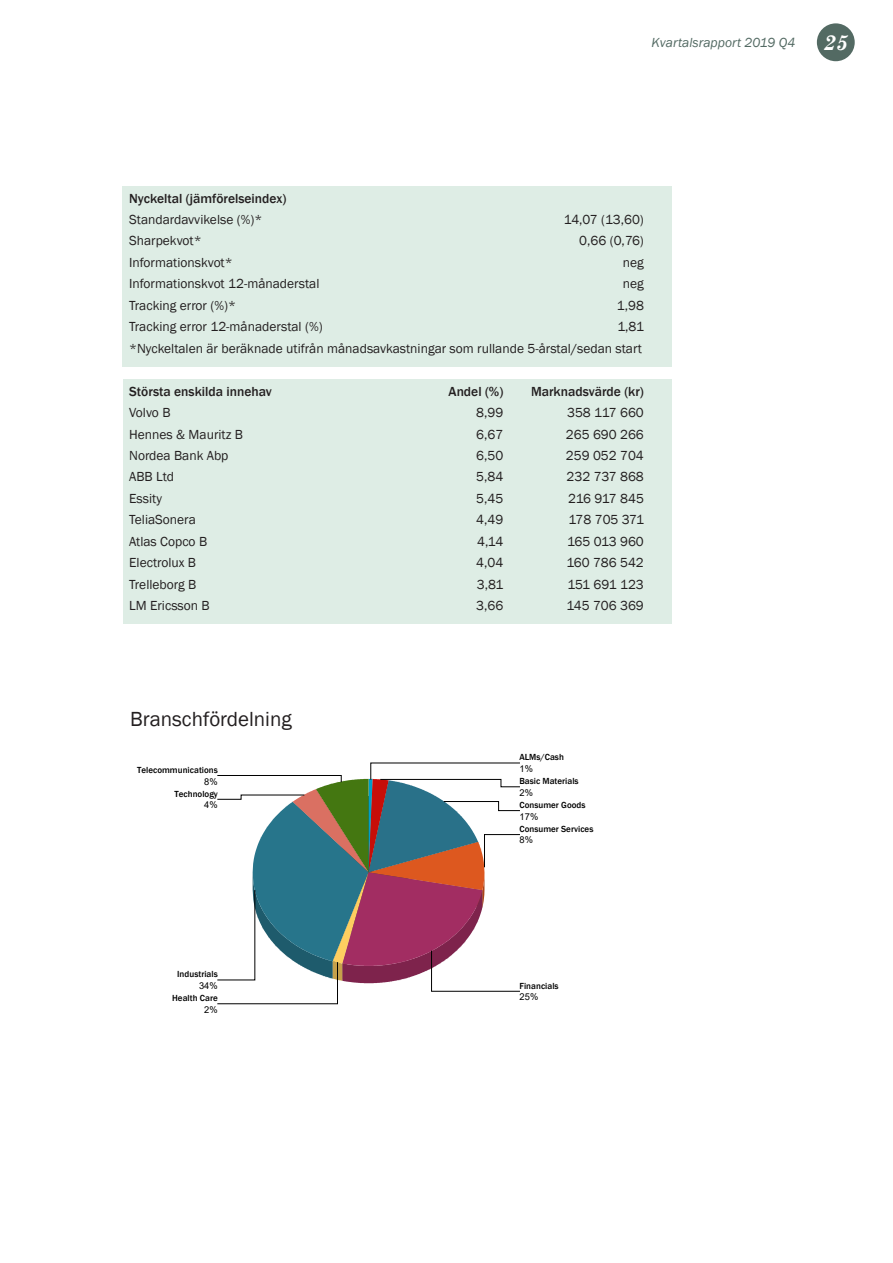
<style>
.page{position:relative;width:893px;height:1263px;background:#fff}
.page>*{position:absolute;margin:0;border:0;box-sizing:border-box;transform-origin:0 0}
.Rubrik_2_-_konsortie{font:21px "Franklin Gothic";color:#231f20}
.t1{font:italic 700 21px "Century Schoolbook";color:#fff}
.Tabell_brödtext_väns{font:13.5px "Franklin Gothic";color:#231f20}
.Tabell_brödtext_höge{font:13.5px "Franklin Gothic";color:#231f20}
.Tabellrubrik_vänster{font:500 13.5px "Franklin Gothic";color:#231f20}
.Tabellrubrik_höger{font:500 13.5px "Franklin Gothic";color:#231f20}
.t2{font:italic 13.5px "Franklin Gothic";color:#536a63}
.Tabell_brödtext_höge-2{font:13.5px "Franklin Gothic";letter-spacing:-.035em;color:#231f20}
.Tabell_brödtext_höge-3{font:13.5px "Franklin Gothic";letter-spacing:-.025em;color:#231f20}
.t3{font:9.45px "Arial";color:#000}
.t4{font:500 9.15px "Franklin Gothic";letter-spacing:.005em;color:#000}
</style>
<div class="page">
<div style="left:817px;top:23px;width:38px;height:38px;background:#536a63;border-radius:50%"></div>
<div style="left:123px;top:186px;width:549px;height:181px;background:#deede5"></div>
<div style="left:123px;top:379px;width:549px;height:245px;background:#deede5"></div>
<svg style="left:217px;top:762px;width:303px;height:242px"></svg>
<p class="t2" style="left:652px;top:34px;width:145px">Kvartalsrapport 2019 Q4</p>
<h1 class="t1" style="left:824px;top:26px;width:26px">25</h1>
<p class="Tabellrubrik_vänster" style="left:129px;top:190px;width:159px">Nyckeltal (jämförelseindex)</p>
<p class="Tabell_brödtext_väns" style="left:129px;top:211px;width:135px">Standardavvikelse (%)*</p>
<p class="Tabell_brödtext_höge" style="left:564px;top:211px;width:82px">14,07 (13,60)</p>
<p class="Tabell_brödtext_väns" style="left:129px;top:233px;width:74px">Sharpekvot*</p>
<p class="Tabell_brödtext_höge" style="left:579px;top:233px;width:66px">0,66 (0,76)</p>
<p class="Tabell_brödtext_väns" style="left:129px;top:254px;width:105px">Informationskvot*</p>
<p class="Tabell_brödtext_höge" style="left:623px;top:254px;width:22px">neg</p>
<p class="Tabell_brödtext_väns" style="left:129px;top:275px;width:192px">Informationskvot 12-månaderstal</p>
<p class="Tabell_brödtext_höge" style="left:623px;top:275px;width:22px">neg</p>
<p class="Tabell_brödtext_väns" style="left:129px;top:297px;width:108px">Tracking error (%)*</p>
<p class="Tabell_brödtext_höge" style="left:617px;top:297px;width:29px">1,98</p>
<p class="Tabell_brödtext_väns" style="left:129px;top:318px;width:195px">Tracking error 12-månaderstal (%)</p>
<p class="Tabell_brödtext_höge" style="left:617px;top:318px;width:28px">1,81</p>
<p class="Tabell_brödtext_väns" style="left:129px;top:340px;width:514px">*Nyckeltalen är beräknade utifrån månadsavkastningar som rullande 5-årstal/sedan start</p>
<p class="Tabellrubrik_vänster" style="left:129px;top:383px;width:144px">Största enskilda innehav</p>
<p class="Tabellrubrik_höger" style="left:448px;top:383px;width:56px">Andel (%)</p>
<p class="Tabellrubrik_höger" style="left:531px;top:383px;width:114px">Marknadsvärde (kr)</p>
<p class="Tabell_brödtext_väns" style="left:129px;top:404px;width:43px">Volvo B</p>
<p class="Tabell_brödtext_höge" style="left:476px;top:404px;width:29px">8,99</p>
<p class="Tabell_brödtext_höge" style="left:567px;top:404px;width:78px">358 117 660</p>
<p class="Tabell_brödtext_väns" style="left:129px;top:426px;width:115px">Hennes &amp; Mauritz B</p>
<p class="Tabell_brödtext_höge" style="left:476px;top:426px;width:29px">6,67</p>
<p class="Tabell_brödtext_höge" style="left:566px;top:426px;width:79px">265 690 266</p>
<p class="Tabell_brödtext_väns" style="left:129px;top:447px;width:101px">Nordea Bank Abp</p>
<p class="Tabell_brödtext_höge" style="left:476px;top:447px;width:29px">6,50</p>
<p class="Tabell_brödtext_höge" style="left:566px;top:447px;width:79px">259 052 704</p>
<p class="Tabell_brödtext_väns" style="left:129px;top:469px;width:46px">ABB Ltd</p>
<p class="Tabell_brödtext_höge" style="left:476px;top:469px;width:29px">5,84</p>
<p class="Tabell_brödtext_höge" style="left:567px;top:469px;width:79px">232 737 868</p>
<p class="Tabell_brödtext_väns" style="left:129px;top:490px;width:34px">Essity</p>
<p class="Tabell_brödtext_höge" style="left:476px;top:490px;width:29px">5,45</p>
<p class="Tabell_brödtext_höge-2" style="left:568px;top:490px;width:77px">216 917 845</p>
<p class="Tabell_brödtext_väns" style="left:129px;top:511px;width:68px">TeliaSonera</p>
<p class="Tabell_brödtext_höge" style="left:476px;top:511px;width:29px">4,49</p>
<p class="Tabell_brödtext_höge-3" style="left:569px;top:511px;width:77px">178 705 371</p>
<p class="Tabell_brödtext_väns" style="left:129px;top:533px;width:79px">Atlas Copco B</p>
<p class="Tabell_brödtext_höge" style="left:477px;top:533px;width:28px">4,14</p>
<p class="Tabell_brödtext_höge" style="left:567px;top:533px;width:78px">165 013 960</p>
<p class="Tabell_brödtext_väns" style="left:129px;top:554px;width:68px">Electrolux B</p>
<p class="Tabell_brödtext_höge" style="left:476px;top:554px;width:29px">4,04</p>
<p class="Tabell_brödtext_höge" style="left:566px;top:554px;width:79px">160 786 542</p>
<p class="Tabell_brödtext_väns" style="left:129px;top:576px;width:69px">Trelleborg B</p>
<p class="Tabell_brödtext_höge" style="left:477px;top:576px;width:28px">3,81</p>
<p class="Tabell_brödtext_höge" style="left:567px;top:576px;width:78px">151 691 123</p>
<p class="Tabell_brödtext_väns" style="left:129px;top:597px;width:82px">LM Ericsson B</p>
<p class="Tabell_brödtext_höge" style="left:476px;top:597px;width:29px">3,66</p>
<p class="Tabell_brödtext_höge" style="left:566px;top:597px;width:79px">145 706 369</p>
<p class="Rubrik_2_-_konsortie" style="left:130px;top:706px;width:163px">Branschfördelning</p>
<p class="t4" style="left:137px;top:764px;width:82px">Telecommunications</p>
<p class="t3" style="left:204px;top:775px;width:15px">8%</p>
<p class="t4" style="left:174px;top:788px;width:45px">Technology</p>
<p class="t3" style="left:204px;top:798px;width:15px">4%</p>
<p class="t4" style="left:177px;top:969px;width:42px">Industrials</p>
<p class="t3" style="left:199px;top:979px;width:20px">34%</p>
<p class="t4" style="left:172px;top:993px;width:47px">Health Care</p>
<p class="t3" style="left:204px;top:1003px;width:15px">2%</p>
<p class="t4" style="left:519px;top:752px;width:46px">ALMs/Cash</p>
<p class="t3" style="left:519px;top:786px;width:15px">2%</p>
<p class="t3" style="left:519px;top:762px;width:15px">1%</p>
<p class="t4" style="left:519px;top:776px;width:61px">Basic Materials</p>
<p class="t3" style="left:519px;top:810px;width:20px">17%</p>
<p class="t4" style="left:519px;top:799px;width:68px">Consumer Goods</p>
<p class="t3" style="left:519px;top:834px;width:15px">8%</p>
<p class="t4" style="left:519px;top:823px;width:76px">Consumer Services</p>
<p class="t4" style="left:519px;top:980px;width:41px">Financials</p>
<p class="t3" style="left:519px;top:990px;width:20px">25%</p>
</div>
